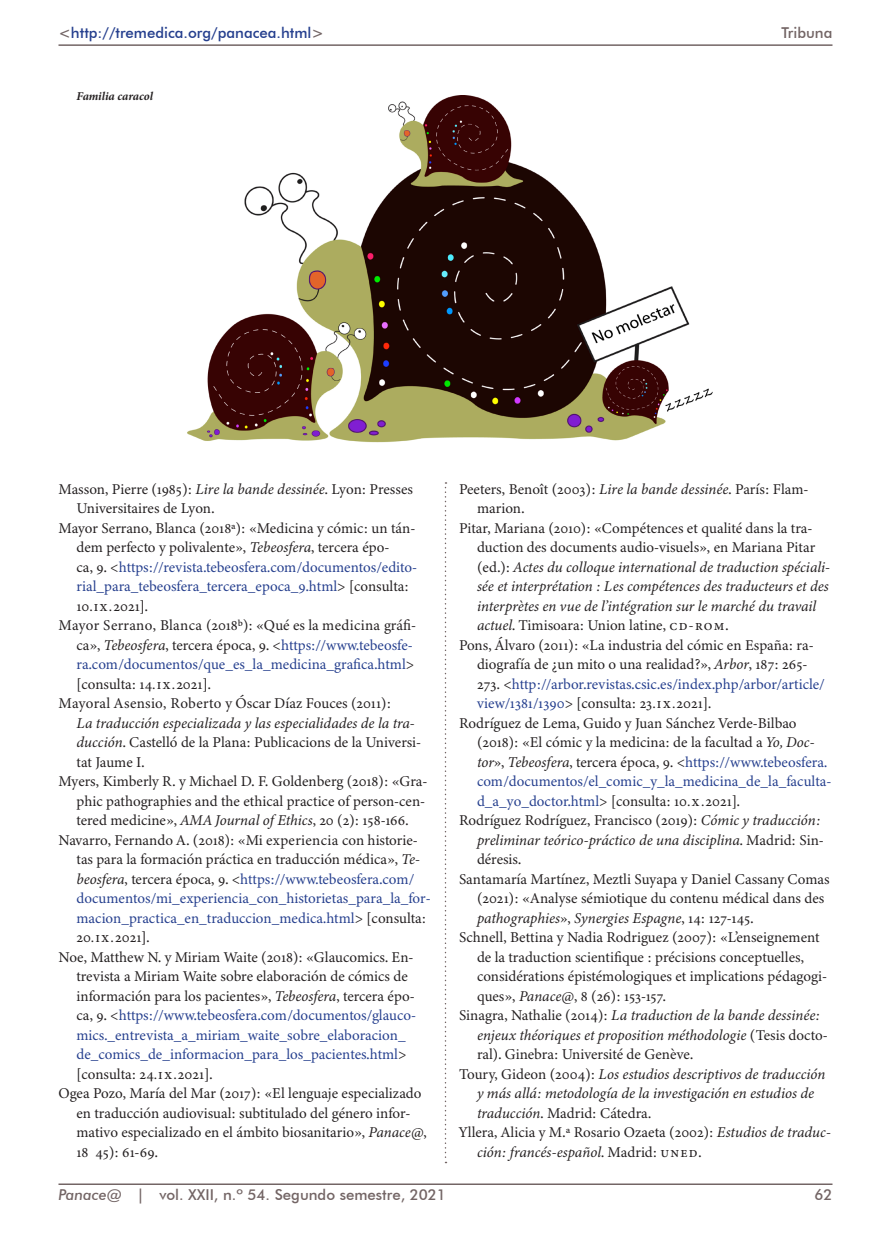
<style>
.page{position:relative;width:891px;height:1260px;background:#fff}
.page>*{position:absolute;margin:0;border:0;box-sizing:border-box;transform-origin:0 0}
.Fuente{font:15px/19.5px "Minion 3";color:#231f20}
.Fuente-2{font:italic 15px/19.5px "Minion 3";color:#231f20}
.t1{font:500 15px "Futura BT";color:#736565}
.t2{font:500 15px "Futura BT";color:#253f8e}
.Nombre_del_grabado{font:italic 700 12px "Minion Pro";letter-spacing:-.01em;color:#231f20}
.s1{color:#736565}
.s2{font-style:italic}
.s3{font-family:"Minion Pro"}
.s4{color:#253f8e}
.s5{font-style:normal}
.s6{font-family:"Minion Pro";font-style:normal}
</style>
<div class="page">
<hr style="left:58px;top:1184px;width:774px;height:1px;background:#736565">
<hr style="left:58px;top:44px;width:774px;height:2px;background:#736565">
<svg style="left:445px;top:482px;width:2px;height:681px"></svg>
<img style="left:187px;top:95px;width:526px;height:347px">
<p class="t2" style="left:58px;top:24px;width:267px"><span class="s1">&lt;</span>http://tremedica.org/panacea.html<span class="s1">&gt;</span></p>
<p class="t1" style="left:782px;top:24px;width:52px">Tribuna</p>
<p class="Nombre_del_grabado" style="left:76px;top:88px;width:78px">Familia caracol</p>
<p class="Fuente" style="left:76px;top:479px;width:338px;text-indent:-18px">Masson, Pierre (1985): <span class="s2">Lire la bande dessinée</span>. Lyon: Presses<br>Universitaires de Lyon.</p>
<p class="Fuente" style="left:76px;top:518px;width:342px;text-indent:-18px">Mayor Serrano, Blanca (2018<span class="s3">ª</span>): «Medicina y cómic: un tán&shy;dem perfecto y polivalente», <span class="s2">Tebeosfera</span>, tercera épo-<br>ca, 9. &lt;<span class="s4">https://revista.tebeosfera.com/documentos/edito&shy;rial_para_tebeosfera_tercera_epoca_9.html</span>&gt; [consulta:<br>10<span class="s3">.ix.</span>2021].</p>
<p class="Fuente" style="left:76px;top:615px;width:341px;text-indent:-18px">Mayor Serrano, Blanca (2018b): «Qué es la medicina gráfi&shy;ca», <span class="s2">Tebeosfera</span>, tercera época, 9. &lt;<span class="s4">https://www.tebeosfe&shy;ra.com/documentos/que_es_la_medicina_grafica.html</span>&gt; [consulta: 14<span class="s3">.ix.</span>2021].</p>
<p class="Fuente" style="left:76px;top:693px;width:346px;text-indent:-18px">Mayoral Asensio, Roberto y Óscar Díaz Fouces (2011):<br><span class="s2">La traducción especializada y las especialidades de la tra&shy;ducción</span>. Castelló de la Plana: Publicacions de la Universi&shy;tat Jaume I.</p>
<p class="Fuente" style="left:76px;top:771px;width:353px;text-indent:-18px">Myers, Kimberly R. y Michael D. F. Goldenberg (2018): «Gra&shy;phic pathographies and the ethical practice of person-cen&shy;tered medicine», <span class="s2">AMA Journal of Ethics</span>, 20 (2): 158-166.</p>
<p class="Fuente" style="left:76px;top:830px;width:356px;text-indent:-18px">Navarro, Fernando A. (2018): «Mi experiencia con historie&shy;tas para la formación práctica en traducción médica», <span class="s2">Te&shy;beosfera</span>, tercera época, 9. &lt;<span class="s4">https://www.tebeosfera.com/ documentos/mi_experiencia_con_historietas_para_la_for&shy;macion_practica_en_traduccion_medica.html</span>&gt; [consulta:<br>20<span class="s3">.ix.</span>2021].</p>
<p class="Fuente" style="left:76px;top:947px;width:341px;text-indent:-18px">Noe, Matthew N. y Miriam Waite (2018): «Glaucomics. En&shy;trevista a Miriam Waite sobre elaboración de cómics de información para los pacientes», <span class="s2">Tebeosfera</span>, tercera épo&shy;ca, 9. &lt;<span class="s4">https://www.tebeosfera.com/documentos/glauco&shy;mics._entrevista_a_miriam_waite_sobre_elaboracion_ de_comics_de_informacion_para_los_pacientes.html</span>&gt; [consulta: 24<span class="s3">.ix.</span>2021].</p>
<p class="Fuente" style="left:76px;top:1083px;width:352px;text-indent:-18px">Ogea Pozo, María del Mar (2017): «El lenguaje especializado en traducción audiovisual: subtitulado del género infor&shy;mativo especializado en el ámbito biosanitario», <span class="s2">Panace@</span>, 18 45): 61-69.</p>
<p class="Fuente" style="left:477px;top:479px;width:333px;text-indent:-18px">Peeters, Benoît (2003): <span class="s2">Lire la bande dessinée</span>. París: Flam&shy;marion.</p>
<p class="Fuente-2" style="left:477px;top:518px;width:354px;text-indent:-18px"><span class="s5">Pitar, Mariana (2010): «Compétences et qualité dans la tra&shy;duction des documents audio-visuels», en Mariana Pitar (ed.):</span> Actes du colloque international de traduction spéciali&shy;sée et interprétation : Les compétences des traducteurs et des interprètes en vue de l’intégration sur le marché du travail actuel<span class="s5">. Timisoara: Union latine,</span> <span class="s6">cd-rom</span><span class="s5">.</span></p>
<p class="Fuente" style="left:477px;top:635px;width:349px;text-indent:-18px">Pons, Álvaro (2011): «La industria del cómic en España: ra&shy;diografía de ¿un mito o una realidad?», <span class="s2">Arbor</span>, 187: 265- 273. &lt;<span class="s4">http://arbor.revistas.csic.es/index.php/arbor/article/ view/1381/1390</span>&gt; [consulta: 23<span class="s3">.ix.</span>2021].</p>
<p class="Fuente" style="left:477px;top:713px;width:356px;text-indent:-18px">Rodríguez de Lema, Guido y Juan Sánchez Verde-Bilbao (2018): «El cómic y la medicina: de la facultad a <span class="s2">Yo, Doc&shy;tor</span>», <span class="s2">Tebeosfera</span>, tercera época, 9. &lt;<span class="s4">https://www.tebeosfera. com/documentos/el_comic_y_la_medicina_de_la_faculta&shy;d_a_yo_doctor.html</span>&gt; [consulta: 10<span class="s3">.x.</span>2021].</p>
<p class="Fuente-2" style="left:477px;top:810px;width:348px;text-indent:-18px"><span class="s5">Rodríguez Rodríguez, Francisco (2019):</span> Cómic y traducción: preliminar teórico-práctico de una disciplina<span class="s5">. Madrid: Sin&shy;déresis.</span></p>
<p class="Fuente" style="left:477px;top:869px;width:354px;text-indent:-18px">Santamaría Martínez, Meztli Suyapa y Daniel Cassany Comas (2021): «Analyse sémiotique du contenu médical dans des <span class="s2">pathographies</span>», <span class="s2">Synergies Espagne</span>, 14: 127-145.</p>
<p class="Fuente" style="left:477px;top:927px;width:352px;text-indent:-18px">Schnell, Bettina y Nadia Rodriguez (2007): «L’enseignement de la traduction scientifique : précisions conceptuelles, considérations épistémologiques et implications pédagogi&shy;ques», <span class="s2">Panace@</span>, 8 (26): 153-157.</p>
<p class="Fuente-2" style="left:477px;top:1005px;width:352px;text-indent:-18px"><span class="s5">Sinagra, Nathalie (2014):</span> La traduction de la bande dessinée: enjeux théoriques et proposition méthodologie <span class="s5">(Tesis docto&shy;ral). Ginebra: Université de Genève.</span></p>
<p class="Fuente-2" style="left:477px;top:1064px;width:350px;text-indent:-18px"><span class="s5">Toury, Gideon (2004):</span> Los estudios descriptivos de traducción y más allá: metodología de la investigación en estudios de traducción<span class="s5">. Madrid: Cátedra.</span></p>
<p class="Fuente" style="left:477px;top:1122px;width:355px;text-indent:-18px">Yllera, Alicia y M.ª Rosario Ozaeta (2002): <span class="s2">Estudios de traduc&shy;ción: francés-español</span>. Madrid: <span class="s3">uned</span>.</p>
<p class="t1" style="left:58px;top:1186px;width:389px"><span class="s2">Panace@</span> | vol. XXII, n.º 54. Segundo semestre, 2021</p>
<p class="t1" style="left:814px;top:1186px;width:20px">62</p>
</div>
